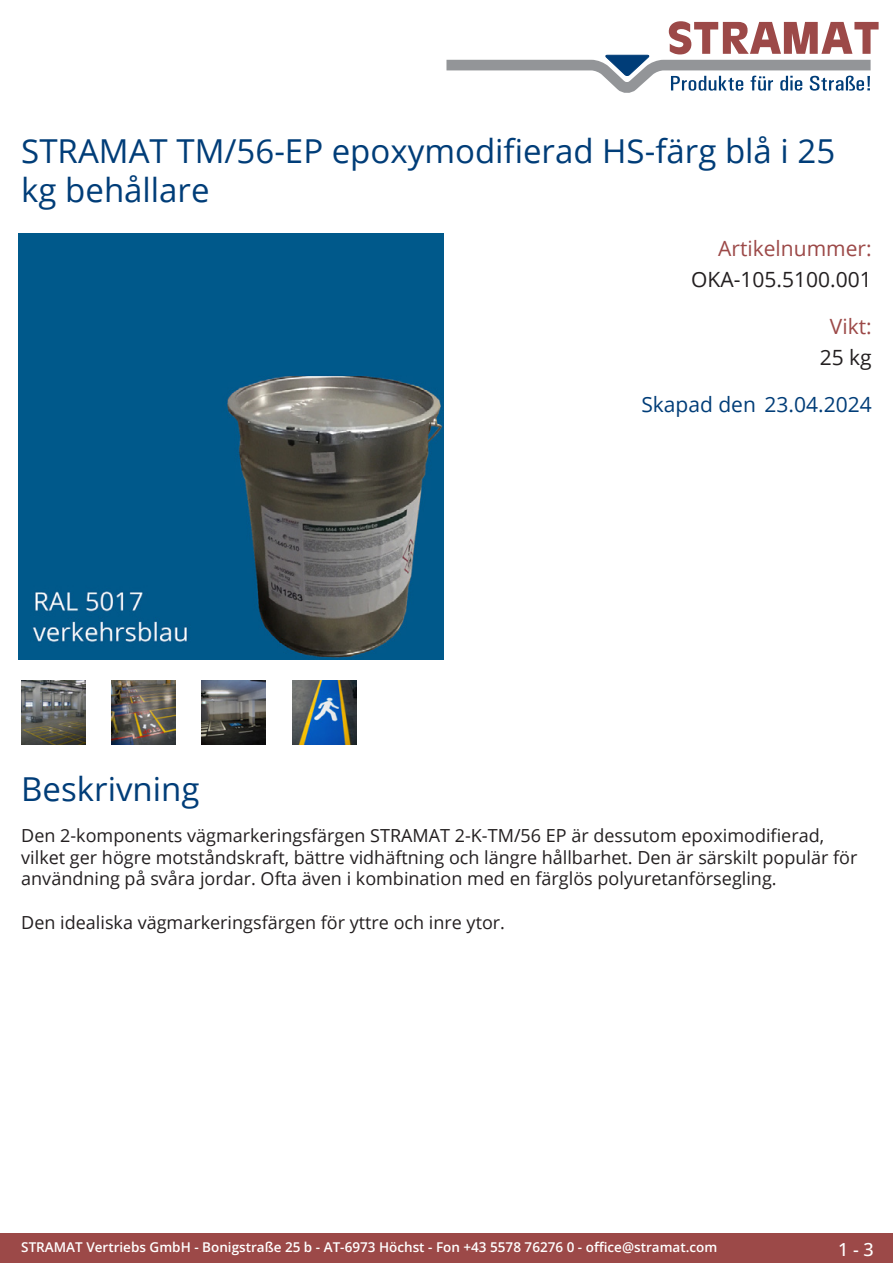
<style>
.page{position:relative;width:893px;height:1263px;background:#fff}
.page>*{position:absolute;margin:0;border:0;box-sizing:border-box;transform-origin:0 0}
.Produkttitel{font:33px/39.6px "Open Sans";color:#003d78}
.TechDaten_Inhalt{font:21px "Open Sans";color:#231f20}
.TechDaten_Überschrif{font:21px "Open Sans";color:#9c4948}
.Erstellungsdatum{font:21px "Open Sans";color:#003d78}
.Beschreibung_Text{font:18px/21.6px "Open Sans";color:#231f20}
.t1{font:500 18px "Open Sans";color:#fff}
.t2{font:600 13.5px "Open Sans";color:#fff}
</style>
<div class="page">
<div style="left:0;top:1233px;width:893px;height:30px;background:#9c4948"></div>
<svg style="left:446px;top:21px;width:433px;height:72px"></svg>
<img style="left:18px;top:234px;width:425px;height:425px">
<img style="left:21px;top:680px;width:64px;height:64px">
<img style="left:112px;top:680px;width:63px;height:64px">
<img style="left:202px;top:680px;width:64px;height:64px">
<img style="left:292px;top:680px;width:64px;height:64px">
<p class="Produkttitel" style="left:21px;top:130px;width:815px">STRAMAT TM/56-EP epoxymodifierad HS-färg blå i 25 kg behållare</p>
<p class="TechDaten_Überschrif" style="left:718px;top:234px;width:155px">Artikelnummer:</p>
<p class="TechDaten_Inhalt" style="left:691px;top:265px;width:182px">OKA-105.5100.001</p>
<p class="TechDaten_Überschrif" style="left:830px;top:312px;width:43px">Vikt:</p>
<p class="TechDaten_Inhalt" style="left:820px;top:343px;width:54px">25 kg</p>
<p class="Erstellungsdatum" style="left:641px;top:390px;width:232px">Skapad den 23.04.2024</p>
<p class="Produkttitel" style="left:21px;top:768px;width:180px">Beskrivning</p>
<p class="Beschreibung_Text" style="left:21px;top:824px;width:838px">Den 2-komponents vägmarkeringsfärgen STRAMAT 2-K-TM/56 EP är dessutom epoximodifierad, vilket ger högre motståndskraft, bättre vidhäftning och längre hållbarhet. Den är särskilt populär för användning på svåra jordar. Ofta även i kombination med en färglös polyuretanförsegling.</p>
<p class="Beschreibung_Text" style="left:21px;top:911px;width:485px">Den idealiska vägmarkeringsfärgen för yttre och inre ytor.</p>
<p class="t2" style="left:21px;top:1238px;width:698px">STRAMAT Vertriebs GmbH - Bonigstraße 25 b - AT-6973 Höchst - Fon +43 5578 76276 0 - office@stramat.com</p>
<p class="t1" style="left:838px;top:1237px;width:37px">1 - 3</p>
</div>
